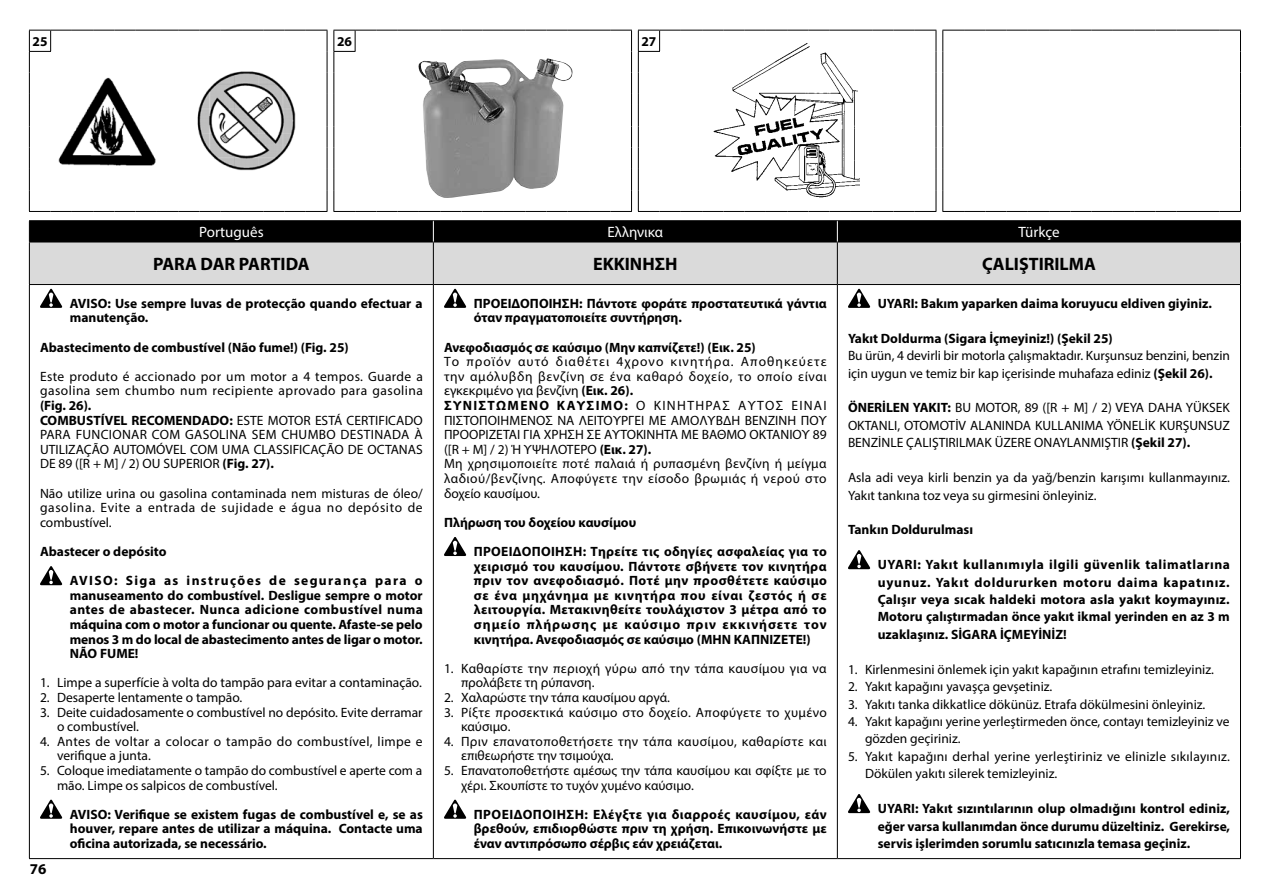
<style>
.page{position:relative;width:1263px;height:893px;background:#fff}
.page>*{position:absolute;margin:0;border:0;box-sizing:border-box;transform-origin:0 0}
.t1{font:700 18px "Myriad Pro";color:#000}
.t2{font:15px "Myriad Pro";color:#fff}
.t3{font:700 15px "Myriad Pro";color:#000}
.t4{font:700 13.5px/14.5px "Myriad Pro";color:#000;text-align:justify}
.t5{font:13.5px/14.5px "Myriad Pro";color:#000}
.t6{font:13.5px/14.5px "Myriad Pro";letter-spacing:.025em;color:#000}
.t7{font:13.5px/14.5px "Myriad Pro";letter-spacing:.03em;color:#000}
.t8{font:700 13.5px/29.2px "Myriad Pro";letter-spacing:.025em;color:#000}
.t9{font:700 13.5px/29.2px "Myriad Pro";letter-spacing:.1em;color:#000}
.s1{font-weight:700}
</style>
<div class="page">
<svg style="left:29px;top:30px;width:1212px;height:182px"></svg>
<div style="left:30px;top:243px;width:1210px;height:41px;background:#dadada"></div>
<hr style="left:29px;top:220px;width:404px;height:1px;background:#000">
<hr style="left:433px;top:220px;width:404px;height:1px;background:#000">
<hr style="left:837px;top:220px;width:404px;height:1px;background:#000">
<hr style="left:29px;top:242px;width:404px;height:1px;background:#000">
<hr style="left:29px;top:242px;width:1px;height:42px;background:#000">
<hr style="left:433px;top:242px;width:404px;height:1px;background:#000">
<hr style="left:433px;top:242px;width:1px;height:42px;background:#000">
<hr style="left:837px;top:242px;width:404px;height:1px;background:#000">
<hr style="left:837px;top:242px;width:1px;height:42px;background:#000">
<hr style="left:1240px;top:242px;width:1px;height:42px;background:#000">
<hr style="left:29px;top:284px;width:404px;height:1px;background:#000">
<hr style="left:29px;top:285px;width:1px;height:573px;background:#000">
<hr style="left:433px;top:284px;width:404px;height:1px;background:#000">
<hr style="left:433px;top:285px;width:1px;height:573px;background:#000">
<hr style="left:837px;top:284px;width:404px;height:1px;background:#000">
<hr style="left:837px;top:285px;width:1px;height:573px;background:#000">
<hr style="left:1240px;top:285px;width:1px;height:573px;background:#000">
<div style="left:29px;top:221px;width:1212px;height:21px;background:#000"></div>
<hr style="left:29px;top:858px;width:404px;height:1px;background:#000">
<hr style="left:433px;top:858px;width:404px;height:1px;background:#000">
<hr style="left:837px;top:858px;width:404px;height:1px;background:#000">
<svg style="left:40px;top:289px;width:22px;height:19px"></svg>
<svg style="left:40px;top:566px;width:22px;height:19px"></svg>
<svg style="left:40px;top:800px;width:22px;height:19px"></svg>
<svg style="left:444px;top:289px;width:22px;height:19px"></svg>
<svg style="left:444px;top:537px;width:22px;height:19px"></svg>
<svg style="left:444px;top:800px;width:22px;height:19px"></svg>
<svg style="left:848px;top:289px;width:22px;height:19px"></svg>
<svg style="left:848px;top:550px;width:22px;height:19px"></svg>
<svg style="left:848px;top:794px;width:22px;height:19px"></svg>
<p class="t4" style="left:33px;top:34px;width:16px">25</p>
<p class="t4" style="left:337px;top:34px;width:16px">26</p>
<p class="t4" style="left:641px;top:34px;width:16px">27</p>
<p class="t2" style="left:199px;top:223px;width:66px">Português</p>
<p class="t2" style="left:607px;top:223px;width:57px">Ελληνικα</p>
<p class="t2" style="left:1018px;top:223px;width:43px">Türkçe</p>
<h1 class="t1" style="left:153px;top:252px;width:158px">PARA DAR PARTIDA</h1>
<h1 class="t1" style="left:593px;top:252px;width:86px">ΕΚΚΙΝΗΣΗ</h1>
<h1 class="t1" style="left:982px;top:252px;width:115px">ÇALIŞTIRILMA</h1>
<p class="t4" style="left:70px;top:296px;width:354px">AVISO: Use sempre luvas de protecção quando efectuar a manutenção.</p>
<p class="t4" style="left:40px;top:339px;width:310px">Abastecimento de combustível (Não fume!) (Fig. 25)</p>
<p class="t7" style="left:40px;top:369px;width:384px">Este produto é accionado por um motor a 4 tempos. Guarde a gasolina sem chumbo num recipiente aprovado para gasolina</p>
<p class="t5" style="left:40px;top:398px;width:384px"><span class="s1">(Fig. 26).<br>COMBUSTÍVEL RECOMENDADO:</span> ESTE MOTOR ESTÁ CERTIFICADO PARA FUNCIONAR COM GASOLINA SEM CHUMBO DESTINADA À UTILIZAÇÃO AUTOMÓVEL COM UMA CLASSIFICAÇÃO DE OCTANAS DE 89 ([R + M] / 2) OU SUPERIOR <span class="s1">(Fig. 27).</span></p>
<p class="t5" style="left:40px;top:486px;width:384px;text-align:justify">Não utilize urina ou gasolina contaminada nem misturas de óleo/ gasolina. Evite a entrada de sujidade e água no depósito de combustível.</p>
<p class="t9" style="left:70px;top:536px;width:354px;text-indent:-30px">Abastecer o depósito<br>AVISO: Siga as instruções de segurança para o</p>
<p class="t4" style="left:70px;top:588px;width:355px">manuseamento do combustível. Desligue sempre o motor antes de abastecer. Nunca adicione combustível numa máquina com o motor a funcionar ou quente. Afaste-se pelo menos 3 m do local de abastecimento antes de ligar o motor.<br>NÃO FUME!</p>
<p class="t5" style="left:40px;top:675px;width:383px">1. Limpe a superfície à volta do tampão para evitar a contaminação.</p>
<p class="t5" style="left:40px;top:690px;width:204px">2. Desaperte lentamente o tampão.</p>
<p class="t5" style="left:57px;top:705px;width:367px;text-indent:-17px">3. Deite cuidadosamente o combustível no depósito. Evite derramar o combustível.</p>
<p class="t6" style="left:57px;top:734px;width:367px;text-indent:-17px">4. Antes de voltar a colocar o tampão do combustível, limpe e verifique a junta.</p>
<p class="t5" style="left:57px;top:763px;width:367px;text-indent:-17px">5. Coloque imediatamente o tampão do combustível e aperte com a mão. Limpe os salpicos de combustível.</p>
<p class="t4" style="left:70px;top:806px;width:355px">AVISO: Verifique se existem fugas de combustível e, se as houver, repare antes de utilizar a máquina. Contacte uma oficina autorizada, se necessário.</p>
<p class="t4" style="left:878px;top:296px;width:336px">UYARI: Bakım yaparken daima koruyucu eldiven giyiniz.</p>
<p class="t4" style="left:848px;top:330px;width:266px">Yakıt Doldurma (Sigara İçmeyiniz!) (Şekil 25)</p>
<p class="t5" style="left:848px;top:347px;width:383px;line-height:17.4px">Bu ürün, 4 devirli bir motorla çalışmaktadır. Kurşunsuz benzini, benzin için uygun ve temiz bir kap içerisinde muhafaza ediniz <span class="s1">(Şekil 26).</span></p>
<p class="t5" style="left:848px;top:399px;width:383px;line-height:17.4px;text-align:justify"><span class="s1">ÖNERİLEN YAKIT:</span> BU MOTOR, 89 ([R + M] / 2) VEYA DAHA YÜKSEK OKTANLI, OTOMOTİV ALANINDA KULLANIMA YÖNELİK KURŞUNSUZ BENZİNLE ÇALIŞTIRILMAK ÜZERE ONAYLANMIŞTIR <span class="s1">(Şekil 27).</span></p>
<p class="t5" style="left:848px;top:469px;width:384px;line-height:17.4px">Asla adi veya kirli benzin ya da yağ/benzin karışımı kullanmayınız.<br>Yakıt tankına toz veya su girmesini önleyiniz.</p>
<p class="t4" style="left:848px;top:522px;width:127px">Tankın Doldurulması</p>
<p class="t4" style="left:878px;top:555px;width:354px;line-height:17.4px">UYARI: Yakıt kullanımıyla ilgili güvenlik talimatlarına uyunuz. Yakıt doldururken motoru daima kapatınız.<br>Çalışır veya sıcak haldeki motora asla yakıt koymayınız.<br>Motoru çalıştırmadan önce yakıt ikmal yerinden en az 3 m uzaklaşınız. SİGARA İÇMEYİNİZ!</p>
<p class="t5" style="left:848px;top:662px;width:367px">1. Kirlenmesini önlemek için yakıt kapağının etrafını temizleyiniz.</p>
<p class="t5" style="left:848px;top:679px;width:206px">2. Yakıt kapağını yavaşça gevşetiniz.</p>
<p class="t5" style="left:848px;top:696px;width:359px">3. Yakıtı tanka dikkatlice dökünüz. Etrafa dökülmesini önleyiniz.</p>
<p class="t5" style="left:865px;top:712px;width:366px;line-height:17.4px;text-indent:-17px">4. Yakıt kapağını yerine yerleştirmeden önce, contayı temizleyiniz ve gözden geçiriniz.</p>
<p class="t5" style="left:865px;top:747px;width:366px;line-height:17.4px;text-indent:-17px">5. Yakıt kapağını derhal yerine yerleştiriniz ve elinizle sıkılayınız.<br>Dökülen yakıtı silerek temizleyiniz.</p>
<p class="t4" style="left:878px;top:799px;width:354px;line-height:17.4px">UYARI: Yakıt sızıntılarının olup olmadığını kontrol ediniz, eğer varsa kullanımdan önce durumu düzeltiniz. Gerekirse, servis işlerimden sorumlu satıcınızla temasa geçiniz.</p>
<p class="t4" style="left:474px;top:296px;width:354px">ΠΡΟΕΙΔΟΠΟΙΗΣΗ: Πάντοτε φοράτε προστατευτικά γάντια όταν πραγματοποιείτε συντήρηση.</p>
<p class="t4" style="left:444px;top:339px;width:313px">Ανεφοδιασμός σε καύσιμο (Μην καπνίζετε!) (Εικ. 25)</p>
<p class="t6" style="left:444px;top:354px;width:384px">Το προϊόν αυτό διαθέτει 4χρονο κινητήρα. Αποθηκεύετε την αμόλυβδη βενζίνη σε ένα καθαρό δοχείο, το οποίο είναι εγκεκριμένο για βενζίνη <span class="s1">(Εικ. 26).<br>ΣΥΝΙΣΤΩΜΕΝΟ ΚΑΥΣΙΜΟ:</span> Ο ΚΙΝΗΤΗΡΑΣ ΑΥΤΟΣ ΕΙΝΑΙ ΠΙΣΤΟΠΟΙΗΜΕΝΟΣ ΝΑ ΛΕΙΤΟΥΡΓΕΙ ΜΕ ΑΜΟΛΥΒΔΗ ΒΕΝΖΙΝΗ ΠΟΥ ΠΡΟΟΡΙΖΕΤΑΙ ΓΙΑ ΧΡΗΣΗ ΣΕ ΑΥΤΟΚΙΝΗΤΑ ΜΕ ΒΑΘΜΟ ΟΚΤΑΝΙΟΥ 89 ([R + M] / 2) Ή ΥΨΗΛΟΤΕΡΟ <span class="s1">(Εικ. 27).<br></span>Μη χρησιμοποιείτε ποτέ παλαιά ή ρυπασμένη βενζίνη ή μείγμα λαδιού/βενζίνης. Αποφύγετε την είσοδο βρωμιάς ή νερού στο δοχείο καυσίμου.</p>
<p class="t8" style="left:474px;top:507px;width:355px;text-indent:-30px">Πλήρωση του δοχείου καυσίμου<br>ΠΡΟΕΙΔΟΠΟΙΗΣΗ: Τηρείτε τις οδηγίες ασφαλείας για το</p>
<p class="t4" style="left:474px;top:558px;width:355px">χειρισμό του καυσίμου. Πάντοτε σβήνετε τον κινητήρα πριν τον ανεφοδιασμό. Ποτέ μην προσθέτετε καύσιμο σε ένα μηχάνημα με κινητήρα που είναι ζεστός ή σε λειτουργία. Μετακινηθείτε τουλάχιστον 3 μέτρα από το σημείο πλήρωσης με καύσιμο πριν εκκινήσετε τον κινητήρα. Ανεφοδιασμός σε καύσιμο (ΜΗΝ ΚΑΠΝΙΖΕΤΕ!)</p>
<p class="t6" style="left:461px;top:661px;width:367px;text-indent:-17px">1. Καθαρίστε την περιοχή γύρω από την τάπα καυσίμου για να προλάβετε τη ρύπανση.</p>
<p class="t5" style="left:444px;top:690px;width:227px">2. Χαλαρώστε την τάπα καυσίμου αργά.</p>
<p class="t6" style="left:461px;top:705px;width:367px;text-indent:-17px">3. Ρίξτε προσεκτικά καύσιμο στο δοχείο. Αποφύγετε το χυμένο καύσιμο.</p>
<p class="t7" style="left:461px;top:734px;width:367px;text-indent:-17px">4. Πριν επανατοποθετήσετε την τάπα καυσίμου, καθαρίστε και επιθεωρήστε την τσιμούχα.</p>
<p class="t5" style="left:461px;top:763px;width:367px;text-indent:-17px">5. Επανατοποθετήστε αμέσως την τάπα καυσίμου και σφίξτε με το χέρι. Σκουπίστε το τυχόν χυμένο καύσιμο.</p>
<p class="t4" style="left:474px;top:806px;width:354px">ΠΡΟΕΙΔΟΠΟΙΗΣΗ: Ελέγξτε για διαρροές καυσίμου, εάν βρεθούν, επιδιορθώστε πριν τη χρήση. Επικοινωνήστε με έναν αντιπρόσωπο σέρβις εάν χρειάζεται.</p>
<p class="t3" style="left:30px;top:860px;width:18px">76</p>
</div>
